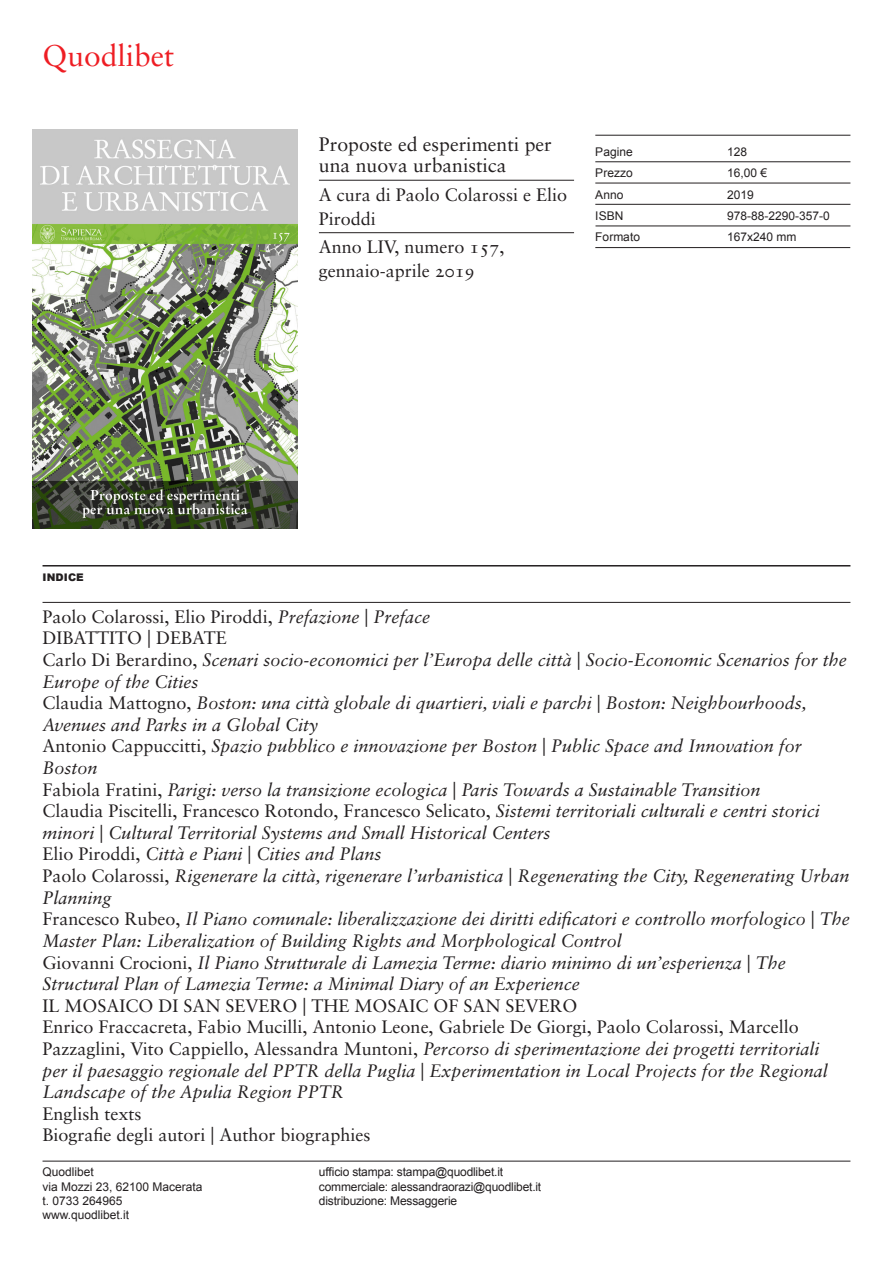
<style>
.page{position:relative;width:893px;height:1263px;background:#fff}
.page>*{position:absolute;margin:0;border:0;box-sizing:border-box;transform-origin:0 0}
.t1{font:30px "Sabon Roman Os F";color:#ee1d23}
.t2{font:19.5px/21.3px "Sabon Roman Os F";color:#231f20}
.t3{font:18px/21.6px "Sabon Italic Os F";color:#231f20}
.t4{font:18px/24px "Sabon Roman Os F";color:#231f20}
.t5{font:12px "Arial";color:#231f20}
.t6{font:900 10.5px "Arial";letter-spacing:.01em;color:#231f20}
.s1{font-family:"Sabon Italic Os F"}
.s2{font-family:"Sabon Roman Os F"}
</style>
<div class="page">
<hr style="left:319px;top:180px;width:255px;height:1px;background:#231f20">
<hr style="left:43px;top:565px;width:807px;height:1px;background:#231f20">
<hr style="left:43px;top:602px;width:807px;height:1px;background:#231f20">
<hr style="left:43px;top:1161px;width:807px;height:1px;background:#231f20">
<img style="left:32px;top:130px;width:266px;height:398px">
<hr style="left:595px;top:135px;width:255px;height:1px;background:#231f20">
<hr style="left:595px;top:162px;width:255px;height:1px;background:#231f20">
<hr style="left:595px;top:183px;width:255px;height:1px;background:#231f20">
<hr style="left:595px;top:204px;width:255px;height:1px;background:#231f20">
<hr style="left:595px;top:226px;width:255px;height:1px;background:#231f20">
<hr style="left:595px;top:247px;width:255px;height:1px;background:#231f20">
<hr style="left:319px;top:232px;width:255px;height:1px;background:#231f20">
<p class="t1" style="left:43px;top:38px;width:133px">Quodlibet</p>
<p class="t2" style="left:319px;top:133px;width:234px">Proposte ed esperimenti per una nuova urbanistica</p>
<p class="t4" style="left:319px;top:182px;width:250px">A cura di Paolo Colarossi e Elio<br>Piroddi</p>
<p class="t4" style="left:319px;top:235px;width:187px">Anno LIV, numero 157, gennaio-aprile 2019</p>
<p class="t5" style="left:595px;top:144px;width:39px">Pagine</p>
<p class="t5" style="left:595px;top:165px;width:39px">Prezzo</p>
<p class="t5" style="left:595px;top:186px;width:30px">Anno</p>
<p class="t5" style="left:595px;top:208px;width:30px">ISBN</p>
<p class="t5" style="left:595px;top:229px;width:46px">Formato</p>
<p class="t5" style="left:727px;top:144px;width:22px">128</p>
<p class="t5" style="left:727px;top:165px;width:42px">16,00 €</p>
<p class="t5" style="left:727px;top:186px;width:28px">2019</p>
<p class="t5" style="left:727px;top:208px;width:104px">978-88-2290-357-0</p>
<p class="t5" style="left:727px;top:229px;width:71px">167x240 mm</p>
<p class="t6" style="left:43px;top:570px;width:43px">INDICE</p>
<p class="t4" style="left:43px;top:604px;width:389px">Paolo Colarossi, Elio Piroddi, <span class="s1">Prefazione</span> | <span class="s1">Preface</span></p>
<p class="t4" style="left:43px;top:626px;width:186px">DIBATTITO | DEBATE</p>
<p class="t3" style="left:43px;top:649px;width:806px"><span class="s2">Carlo Di Berardino,</span> Scenari socio-economici per l’Europa delle città <span class="s2">|</span> Socio-Economic Scenarios for the<br>Europe of the Cities</p>
<p class="t3" style="left:43px;top:692px;width:766px"><span class="s2">Claudia Mattogno,</span> Boston: una città globale di quartieri, viali e parchi <span class="s2">|</span> Boston: Neighbourhoods,<br>Avenues and Parks in a Global City</p>
<p class="t3" style="left:43px;top:735px;width:761px"><span class="s2">Antonio Cappuccitti,</span> Spazio pubblico e innovazione per Boston <span class="s2">|</span> Public Space and Innovation for<br>Boston</p>
<p class="t3" style="left:43px;top:778px;width:719px"><span class="s2">Fabiola Fratini,</span> Parigi: verso la transizione ecologica <span class="s2">|</span> Paris Towards a Sustainable Transition</p>
<p class="t3" style="left:43px;top:800px;width:779px"><span class="s2">Claudia Piscitelli, Francesco Rotondo, Francesco Selicato,</span> Sistemi territoriali culturali e centri storici minori <span class="s2">|</span> Cultural Territorial Systems and Small Historical Centers</p>
<p class="t3" style="left:43px;top:843px;width:341px"><span class="s2">Elio Piroddi,</span> Città e Piani <span class="s2">|</span> Cities and Plans</p>
<p class="t3" style="left:43px;top:865px;width:808px"><span class="s2">Paolo Colarossi,</span> Rigenerare la città, rigenerare l’urbanistica <span class="s2">|</span> Regenerating the City, Regenerating Urban<br>Planning</p>
<p class="t3" style="left:43px;top:908px;width:809px"><span class="s2">Francesco Rubeo,</span> Il Piano comunale: liberalizzazione dei diritti edificatori e controllo morfologico <span class="s2">|</span> The<br>Master Plan: Liberalization of Building Rights and Morphological Control</p>
<p class="t3" style="left:43px;top:951px;width:745px"><span class="s2">Giovanni Crocioni,</span> Il Piano Strutturale di Lamezia Terme: diario minimo di un’esperienza <span class="s2">|</span> The<br>Structural Plan of Lamezia Terme: a Minimal Diary of an Experience</p>
<p class="t4" style="left:43px;top:993px;width:536px">IL MOSAICO DI SAN SEVERO | THE MOSAIC OF SAN SEVERO</p>
<p class="t3" style="left:43px;top:1016px;width:787px"><span class="s2">Enrico Fraccacreta, Fabio Mucilli, Antonio Leone, Gabriele De Giorgi, Paolo Colarossi, Marcello Pazzaglini, Vito Cappiello, Alessandra Muntoni,</span> Percorso di sperimentazione dei progetti territoriali per il paesaggio regionale del PPTR della Puglia <span class="s2">|</span> Experimentation in Local Projects for the Regional Landscape of the Apulia Region PPTR</p>
<p class="t4" style="left:43px;top:1101px;width:101px">English texts</p>
<p class="t4" style="left:43px;top:1123px;width:330px">Biografie degli autori | Author biographies</p>
<p class="t5" style="left:43px;top:1164px;width:53px">Quodlibet</p>
<p class="t5" style="left:43px;top:1178px;width:162px">via Mozzi 23, 62100 Macerata</p>
<p class="t5" style="left:43px;top:1193px;width:82px">t. 0733 264965</p>
<p class="t5" style="left:43px;top:1207px;width:88px">www.quodlibet.it</p>
<p class="t5" style="left:319px;top:1164px;width:186px">ufficio stampa: stampa@quodlibet.it</p>
<p class="t5" style="left:319px;top:1178px;width:224px">commerciale: alessandraorazi@quodlibet.it</p>
<p class="t5" style="left:319px;top:1193px;width:140px">distribuzione: Messaggerie</p>
</div>
